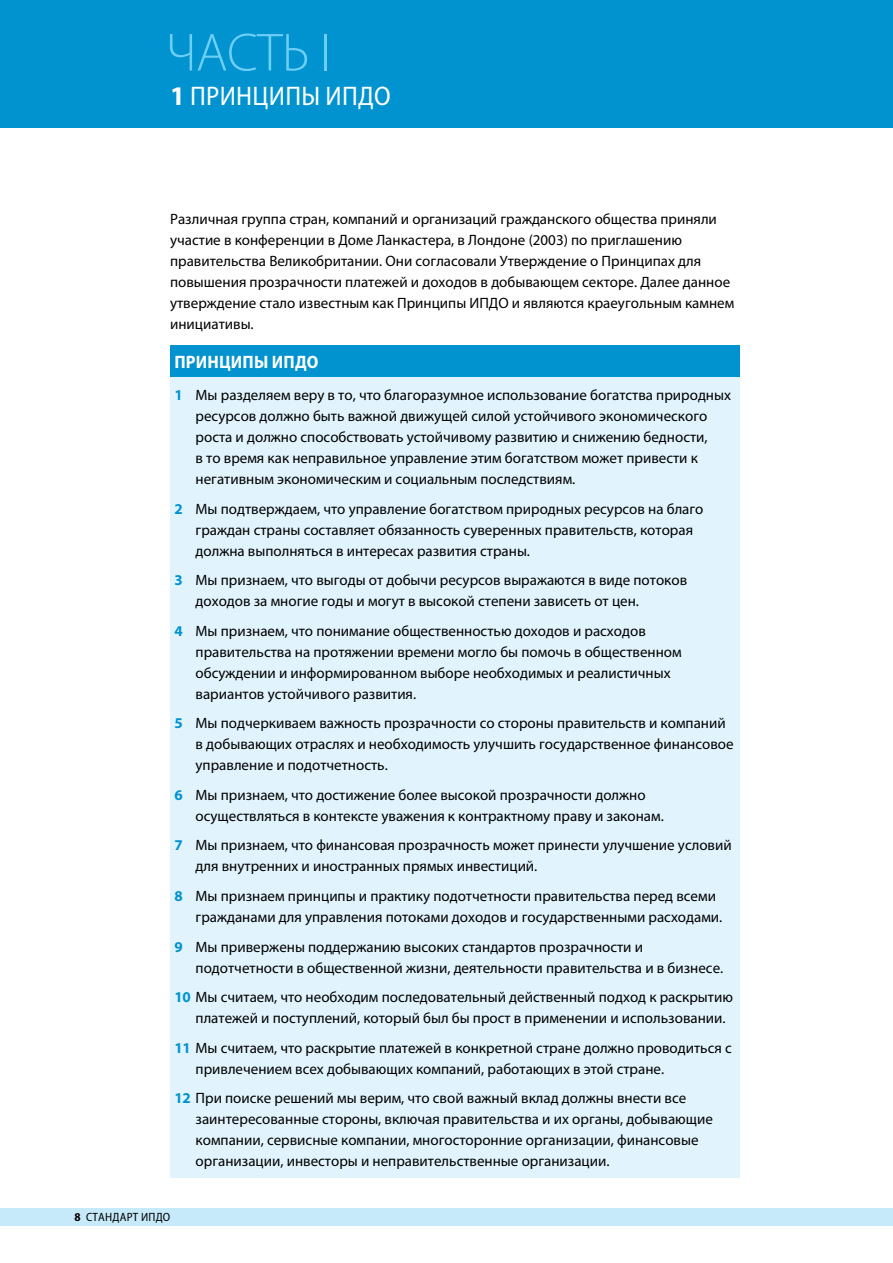
<style>
.page{position:relative;width:893px;height:1263px;background:#fff}
.page>*{position:absolute;margin:0;border:0;box-sizing:border-box;transform-origin:0 0}
.t1{font:300 54px "Myriad Pro";letter-spacing:-.01em;color:#6dcff6}
.t2{font:semi-condensed 27px "Myriad Pro";color:#fff}
.t3{font:700 semi-condensed 18px "Myriad Pro";letter-spacing:.01em;color:#fff}
.t4{font:15px/21px "Myriad Pro";color:#000}
.t5{font:semi-condensed 12px "Myriad Pro";letter-spacing:.02em;color:#000}
.s1{font-weight:700;font-stretch:normal}
.s2{font-weight:700;color:#0093d0}
.s3{font-weight:700}
</style>
<div class="page">
<div style="left:0;top:0;width:893px;height:128px;background:#0093d0"></div>
<div style="left:170px;top:347px;width:570px;height:830px;background:#e1f4fd"></div>
<div style="left:0;top:1208px;width:893px;height:18px;background:#c7eafb"></div>
<div style="left:170px;top:345px;width:570px;height:32px;background:#0093d0"></div>
<h1 class="t1" style="left:166px;top:20px;width:167px">ЧАСТЬ I</h1>
<h2 class="t2" style="left:170px;top:82px;width:222px"><span class="s1">1</span> Принципы ИПДО</h2>
<p class="t4" style="left:170px;top:208px;width:566px">Различная группа стран, компаний и организаций гражданского общества приняли участие в конференции в Доме Ланкастера, в Лондоне (2003) по приглашению правительства Великобритании. Они согласовали Утверждение о Принципах для повышения прозрачности платежей и доходов в добывающем секторе. Далее данное утверждение стало известным как Принципы ИПДО и являются краеугольным камнем инициативы.</p>
<p class="t3" style="left:175px;top:352px;width:23px">Прин</p>
<p class="t3" style="left:219px;top:352px;width:101px">цип ы ИПДО</p>
<p class="t4" style="left:196px;top:385px;width:537px;text-indent:-21px"><span class="s2">1</span> Мы разделяем веру в то, что благоразумное использование богатства природных ресурсов должно быть важной движущей силой устойчивого экономического роста и должно способствовать устойчивому развитию и снижению бедности,<br>в то время как неправильное управление этим богатством может привести к негативным экономическим и социальным последствиям.</p>
<p class="t4" style="left:196px;top:498px;width:509px;text-indent:-21px"><span class="s2">2</span> Мы подтверждаем, что управление богатством природных ресурсов на благо граждан страны составляет обязанность суверенных правительств, которая должна выполняться в интересах развития страны.</p>
<p class="t4" style="left:196px;top:570px;width:493px;text-indent:-21px"><span class="s2">3</span> Мы признаем, что выгоды от добычи ресурсов выражаются в виде потоков доходов за многие годы и могут в высокой степени зависеть от цен.</p>
<p class="t4" style="left:196px;top:620px;width:488px;text-indent:-21px"><span class="s2">4</span> Мы признаем, что понимание общественностью доходов и расходов правительства на протяжении времени могло бы помочь в общественном обсуждении и информированном выборе необходимых и реалистичных вариантов устойчивого развития.</p>
<p class="t4" style="left:196px;top:713px;width:540px;text-indent:-21px"><span class="s2">5</span> Мы подчеркиваем важность прозрачности со стороны правительств и компаний в добывающих отраслях и необходимость улучшить государственное финансовое управление и подотчетность.</p>
<p class="t4" style="left:196px;top:784px;width:470px;text-indent:-21px"><span class="s2">6</span> Мы признаем, что достижение более высокой прозрачности должно осуществляться в контексте уважения к контрактному праву и законам.</p>
<p class="t4" style="left:196px;top:835px;width:538px;text-indent:-21px"><span class="s2">7</span> Мы признаем, что финансовая прозрачность может принести улучшение условий для внутренних и иностранных прямых инвестиций.</p>
<p class="t4" style="left:196px;top:885px;width:528px;text-indent:-21px"><span class="s2">8</span> Мы признаем принципы и практику подотчетности правительства перед всеми гражданами для управления потоками доходов и государственными расходами.</p>
<p class="t4" style="left:196px;top:936px;width:529px;text-indent:-21px"><span class="s2">9</span> Мы привержены поддержанию высоких стандартов прозрачности и подотчетности в общественной жизни, деятельности правительства и в бизнесе.</p>
<p class="t4" style="left:196px;top:986px;width:539px;text-indent:-21px"><span class="s2">10</span> Мы считаем, что необходим последовательный действенный подход к раскрытию платежей и поступлений, который был бы прост в применении и использовании.</p>
<p class="t4" style="left:196px;top:1037px;width:538px;text-indent:-21px"><span class="s2">11</span> Мы считаем, что раскрытие платежей в конкретной стране должно проводиться с привлечением всех добывающих компаний, работающих в этой стране.</p>
<p class="t4" style="left:196px;top:1087px;width:519px;text-indent:-21px"><span class="s2">12</span> При поиске решений мы верим, что свой важный вклад должны внести все заинтересованные стороны, включая правительства и их органы, добывающие компании, сервисные компании, многосторонние организации, финансовые организации, инвесторы и неправительственные организации.</p>
<p class="t5" style="left:75px;top:1210px;width:97px"><span class="s3">8</span> tEITI STAND R ДО</p>
<p class="t5" style="left:86px;top:1210px;width:71px">Стандарт ИП</p>
<p class="t5" style="left:92px;top:1210px;width:90px">he EITI STANDARD</p>
</div>
